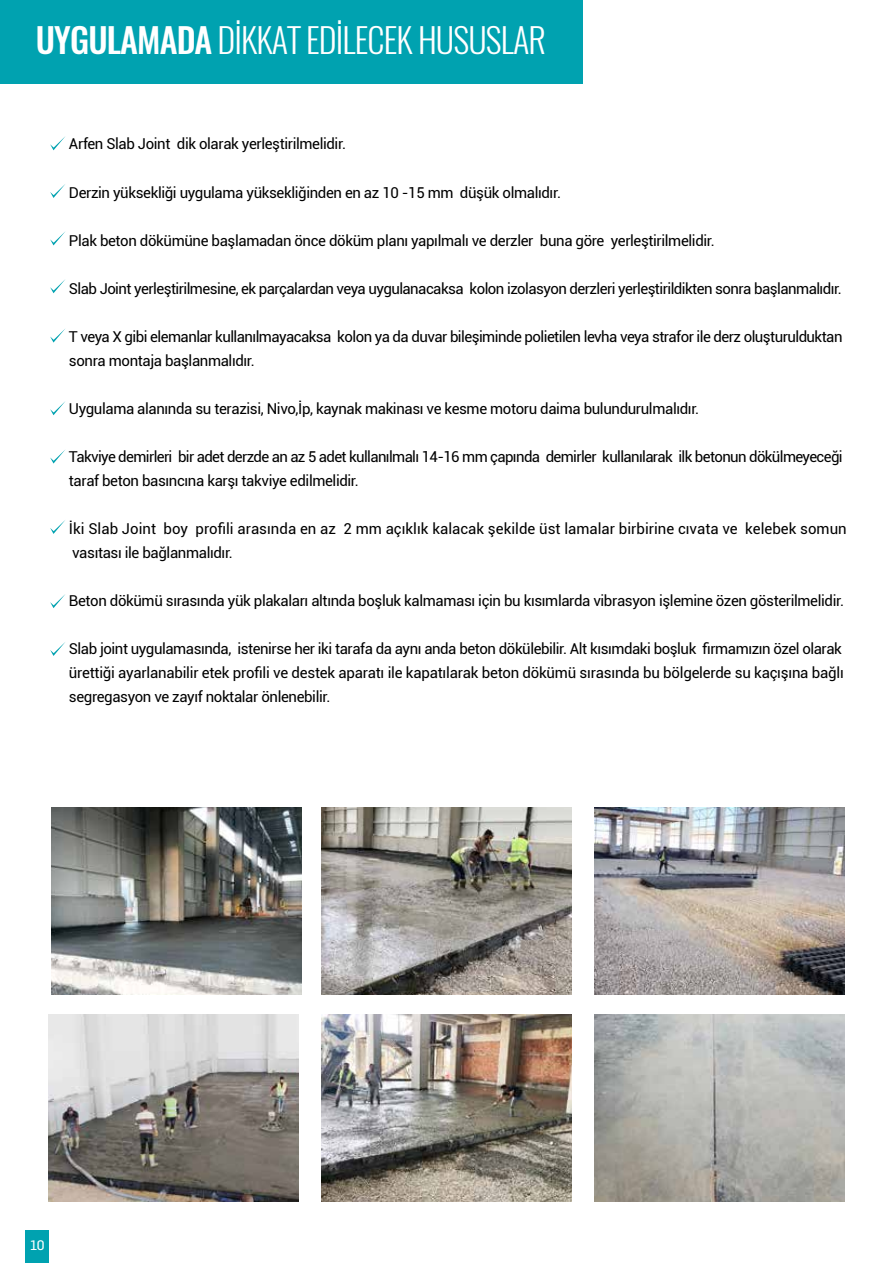
<style>
.page{position:relative;width:893px;height:1263px;background:#fff}
.page>*{position:absolute;margin:0;border:0;box-sizing:border-box;transform-origin:0 0}
.t1{font:300 34.2px "Oswald";letter-spacing:-.025em;color:#fff}
.t2{font:15px/24px "Roboto";letter-spacing:-.025em;color:#000}
.t3{font:15px/24px "Roboto";color:#000}
.t4{font:13.5px "Flama";color:#fff}
.s1{font-weight:500}
</style>
<div class="page">
<div style="left:25px;top:1231px;width:24px;height:32px;background:#00a2b0"></div>
<svg style="left:50px;top:136px;width:16px;height:14px"></svg>
<svg style="left:50px;top:184px;width:15px;height:14px"></svg>
<svg style="left:50px;top:231px;width:16px;height:14px"></svg>
<svg style="left:50px;top:279px;width:15px;height:14px"></svg>
<svg style="left:50px;top:328px;width:16px;height:15px"></svg>
<svg style="left:50px;top:401px;width:15px;height:14px"></svg>
<svg style="left:50px;top:450px;width:15px;height:14px"></svg>
<svg style="left:50px;top:520px;width:15px;height:14px"></svg>
<svg style="left:50px;top:594px;width:15px;height:14px"></svg>
<svg style="left:50px;top:642px;width:15px;height:14px"></svg>
<img style="left:52px;top:807px;width:250px;height:188px">
<img style="left:321px;top:807px;width:251px;height:187px">
<img style="left:321px;top:1014px;width:251px;height:187px">
<img style="left:594px;top:807px;width:250px;height:187px">
<img style="left:49px;top:1014px;width:250px;height:187px">
<img style="left:594px;top:1014px;width:250px;height:187px">
<div style="left:0;top:0;width:582px;height:84px;background:#00a2b0"></div>
<h1 class="t1" style="left:36px;top:18px;width:512px"><span class="s1">UYGULAMADA</span> DİKKAT EDİLECEK HUSUSLAR</h1>
<p class="t2" style="left:69px;top:132px;width:279px">Arfen Slab Joint dik olarak yerleştirilmelidir.</p>
<p class="t2" style="left:69px;top:180px;width:494px">Derzin yüksekliği uygulama yüksekliğinden en az 10 -15 mm düşük olmalıdır.</p>
<p class="t2" style="left:69px;top:228px;width:647px">Plak beton dökümüne başlamadan önce döküm planı yapılmalı ve derzler buna göre yerleştirilmelidir.</p>
<p class="t2" style="left:69px;top:276px;width:774px">Slab Joint yerleştirilmesine, ek parçalardan veya uygulanacaksa kolon izolasyon derzleri yerleştirildikten sonra başlanmalıdır.</p>
<p class="t2" style="left:69px;top:324px;width:775px">T veya X gibi elemanlar kullanılmayacaksa kolon ya da duvar bileşiminde polietilen levha veya strafor ile derz oluşturulduktan sonra montaja başlanmalıdır.</p>
<p class="t2" style="left:69px;top:396px;width:632px">Uygulama alanında su terazisi, Nivo,İp, kaynak makinası ve kesme motoru daima bulundurulmalıdır.</p>
<p class="t2" style="left:69px;top:444px;width:775px">Takviye demirleri bir adet derzde an az 5 adet kullanılmalı 14-16 mm çapında demirler kullanılarak ilk betonun dökülmeyeceği taraf beton basıncına karşı takviye edilmelidir.</p>
<p class="t3" style="left:69px;top:516px;width:779px">İki Slab Joint boy profili arasında en az 2 mm açıklık kalacak şekilde üst lamalar birbirine cıvata ve kelebek somun vasıtası ile bağlanmalıdır.</p>
<p class="t2" style="left:69px;top:588px;width:777px">Beton dökümü sırasında yük plakaları altında boşluk kalmaması için bu kısımlarda vibrasyon işlemine özen gösterilmelidir.</p>
<p class="t2" style="left:69px;top:636px;width:776px">Slab joint uygulamasında, istenirse her iki tarafa da aynı anda beton dökülebilir. Alt kısımdaki boşluk firmamızın özel olarak ürettiği ayarlanabilir etek profili ve destek aparatı ile kapatılarak beton dökümü sırasında bu bölgelerde su kaçışına bağlı segregasyon ve zayıf noktalar önlenebilir.</p>
<p class="t4" style="left:30px;top:1237px;width:16px">10</p>
</div>
